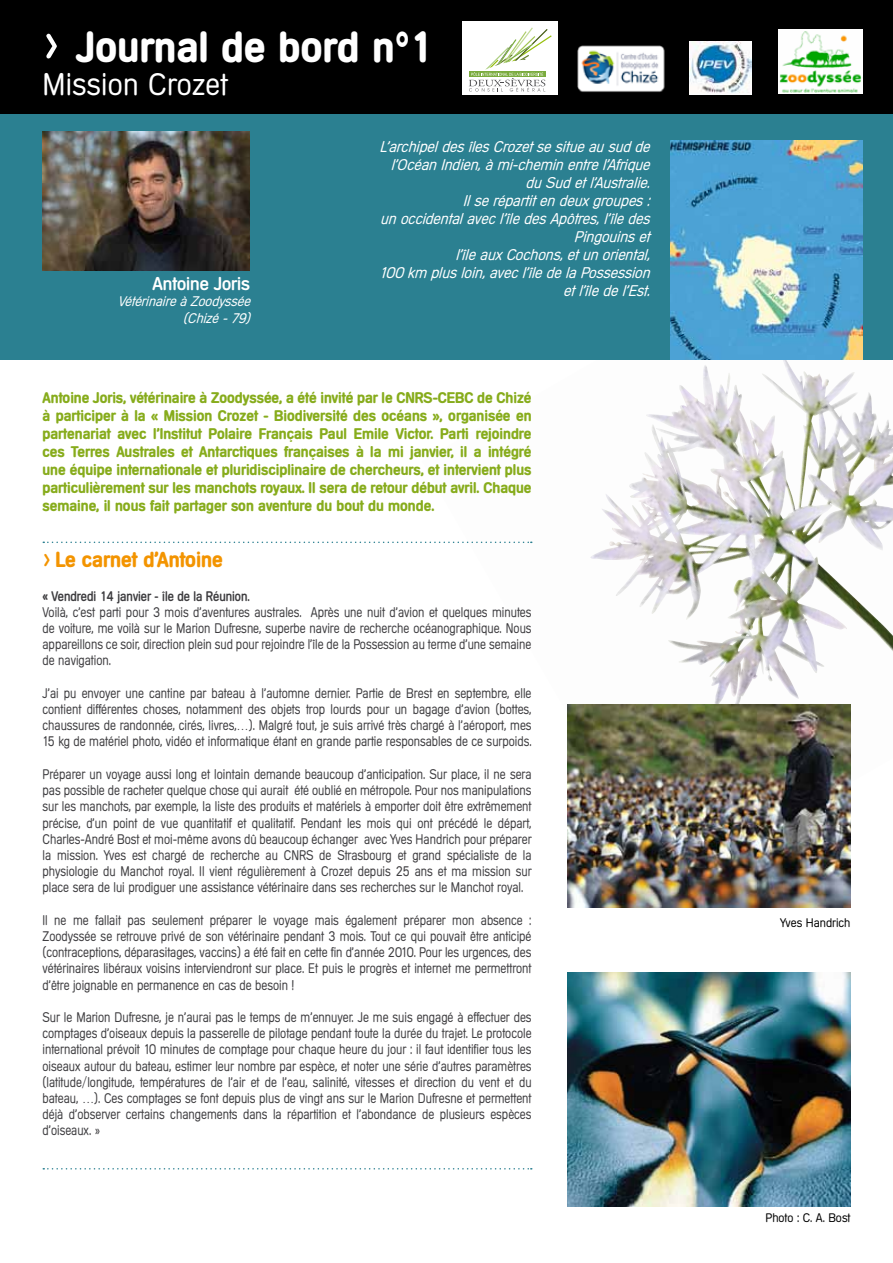
<style>
.page{position:relative;width:893px;height:1263px;background:#fff}
.page>*{position:absolute;margin:0;border:0;box-sizing:border-box;transform-origin:0 0}
.t1{font:700 42px "Mercedes";letter-spacing:.01em;color:#fff}
.t2{font:300 30px "Mercedes";letter-spacing:.01em;color:#fff}
.t3{font:700 21px "Mercedes";color:#f39400}
.t4{font:500 18px "Mercedes";color:#fff}
.t5{font:700 15px/18px "Mercedes";color:#87ac1c;text-align:justify}
.t6{font:italic 300 15px/18px "Mercedes";color:#fff;text-align:right}
.t7{font:300 13.5px/16.2px "Mercedes";color:#3e3d40;text-align:justify;scale:.9 1}
.t8{font:500 13.5px "Mercedes";color:#3e3d40;scale:.9 1}
.t9{font:italic 300 13.5px/16.2px "Mercedes";color:#fff;text-align:right}
.t10{font:300 12px "Mercedes";color:#000}
.s1{font-weight:300;font-size:60px}
.s2{font-family:"DIN"}
.s3{font-weight:300;font-size:30px}
</style>
<div class="page">
<img style="left:422px;top:359px;width:471px;height:529px">
<img style="left:628px;top:359px;width:178px;height:157px">
<div style="left:0;top:0;width:893px;height:359px;background:#2b8091"></div>
<div style="left:0;top:0;width:893px;height:113px;background:#000"></div>
<div style="left:462px;top:21px;width:96px;height:73px;background:#fff"></div>
<svg style="left:469px;top:27px;width:83px;height:65px"></svg>
<img style="left:779px;top:29px;width:84px;height:64px">
<img style="left:689px;top:41px;width:63px;height:54px">
<img style="left:577px;top:45px;width:88px;height:47px">
<img style="left:671px;top:140px;width:191px;height:219px">
<img style="left:43px;top:132px;width:207px;height:138px">
<svg style="left:43px;top:542px;width:489px;height:1px"></svg>
<svg style="left:43px;top:1168px;width:489px;height:1px"></svg>
<img style="left:568px;top:704px;width:282px;height:204px">
<img style="left:568px;top:973px;width:282px;height:233px">
<h1 class="t1" style="left:43px;top:21px;width:394px"><span class="s1">&gt;</span> Journal de bord n<span class="s2">°</span>1</h1>
<h2 class="t2" style="left:43px;top:67px;width:187px">Mission Crozet</h2>
<h3 class="t4" style="left:153px;top:273px;width:99px">Antoine Joris</h3>
<p class="t9" style="left:118px;top:294px;width:138px">VétérinaireàZoodyssée (Chizé-79)</p>
<p class="t6" style="left:379px;top:138px;width:277px">L’archipeldesîlesCrozetsesitueausudde l’OcéanIndien,àmi-cheminentrel’Afrique duSudetl’Australie.<br>Ilserépartitendeuxgroupes: unoccidentalavecl’îledesApôtres,l’îledes Pingouinset l’îleauxCochons,etunoriental,<br>100km plusloin,avecl’îledelaPossession etl’îledel’Est.</p>
<p class="t5" style="left:43px;top:389px;width:491px">Antoine Joris, vétérinaire à Zoodyssée, a été invité par le CNRS-CEBC de Chizé à participer à la « Mission Crozet - Biodiversité des océans », organisée en partenariat avec l’Institut Polaire Français Paul Emile Victor. Parti rejoindre ces Terres Australes et Antarctiques françaises à la mi janvier, il a intégré une équipe internationale et pluridisciplinaire de chercheurs, et intervient plus particulièrement sur les manchots royaux. Il sera de retour début avril. Chaque semaine, il nous fait partager son aventure du bout du monde.</p>
<h3 class="t3" style="left:43px;top:546px;width:182px"><span class="s3">&gt;</span> Le carnet d’Antoine</h3>
<p class="t8" style="left:43px;top:588px;width:232px">« Vendredi 14 janvier - île de la Réunion.</p>
<p class="t7" style="left:43px;top:604px;width:545px">Voilà, c’est parti pour 3 mois d’aventures australes. Après une nuit d’avion et quelques minutes de voiture, me voilà sur le Marion Dufresne, superbe navire de recherche océanographique. Nous appareillons ce soir, direction plein sud pour rejoindre l’île de la Possession au terme d’une semaine de navigation.</p>
<p class="t7" style="left:43px;top:685px;width:545px">J’ai pu envoyer une cantine par bateau à l’automne dernier. Partie de Brest en septembre, elle contient différentes choses, notamment des objets trop lourds pour un bagage d’avion (bottes, chaussures de randonnée, cirés, livres,…). Malgré tout, je suis arrivé très chargé à l’aéroport, mes 15 kg de matériel photo, vidéo et informatique étant en grande partie responsables de ce surpoids.</p>
<p class="t7" style="left:43px;top:766px;width:545px">Préparer un voyage aussi long et lointain demande beaucoup d’anticipation. Sur place, il ne sera pas possible de racheter quelque chose qui aurait été oublié en métropole. Pour nos manipulations sur les manchots, par exemple, la liste des produits et matériels à emporter doit être extrêmement précise, d’un point de vue quantitatif et qualitatif. Pendant les mois qui ont précédé le départ, Charles-André Bost et moi-même avons dû beaucoup échanger avec Yves Handrich pour préparer la mission. Yves est chargé de recherche au CNRS de Strasbourg et grand spécialiste de la physiologie du Manchot royal. Il vient régulièrement à Crozet depuis 25 ans et ma mission sur place sera de lui prodiguer une assistance vétérinaire dans ses recherches sur le Manchot royal.</p>
<p class="t7" style="left:43px;top:912px;width:545px">Il ne me fallait pas seulement préparer le voyage mais également préparer mon absence :<br>Zoodyssée se retrouve privé de son vétérinaire pendant 3 mois. Tout ce qui pouvait être anticipé (contraceptions, déparasitages, vaccins) a été fait en cette fin d’année 2010. Pour les urgences, des vétérinaires libéraux voisins interviendront sur place. Et puis le progrès et internet me permettront d’être joignable en permanence en cas de besoin !</p>
<p class="t7" style="left:43px;top:1009px;width:545px">Sur le Marion Dufresne, je n’aurai pas le temps de m’ennuyer. Je me suis engagé à effectuer des comptages d’oiseaux depuis la passerelle de pilotage pendant toute la durée du trajet. Le protocole international prévoit 10 minutes de comptage pour chaque heure du jour : il faut identifier tous les oiseaux autour du bateau, estimer leur nombre par espèce, et noter une série d’autres paramètres (latitude/longitude, températures de l’air et de l’eau, salinité, vitesses et direction du vent et du bateau, …). Ces comptages se font depuis plus de vingt ans sur le Marion Dufresne et permettent déjà d’observer certains changements dans la répartition et l’abondance de plusieurs espèces d’oiseaux. »</p>
<p class="t10" style="left:780px;top:915px;width:72px">Yves Handrich</p>
<p class="t10" style="left:765px;top:1211px;width:86px">Photo : C. A. Bost</p>
</div>
